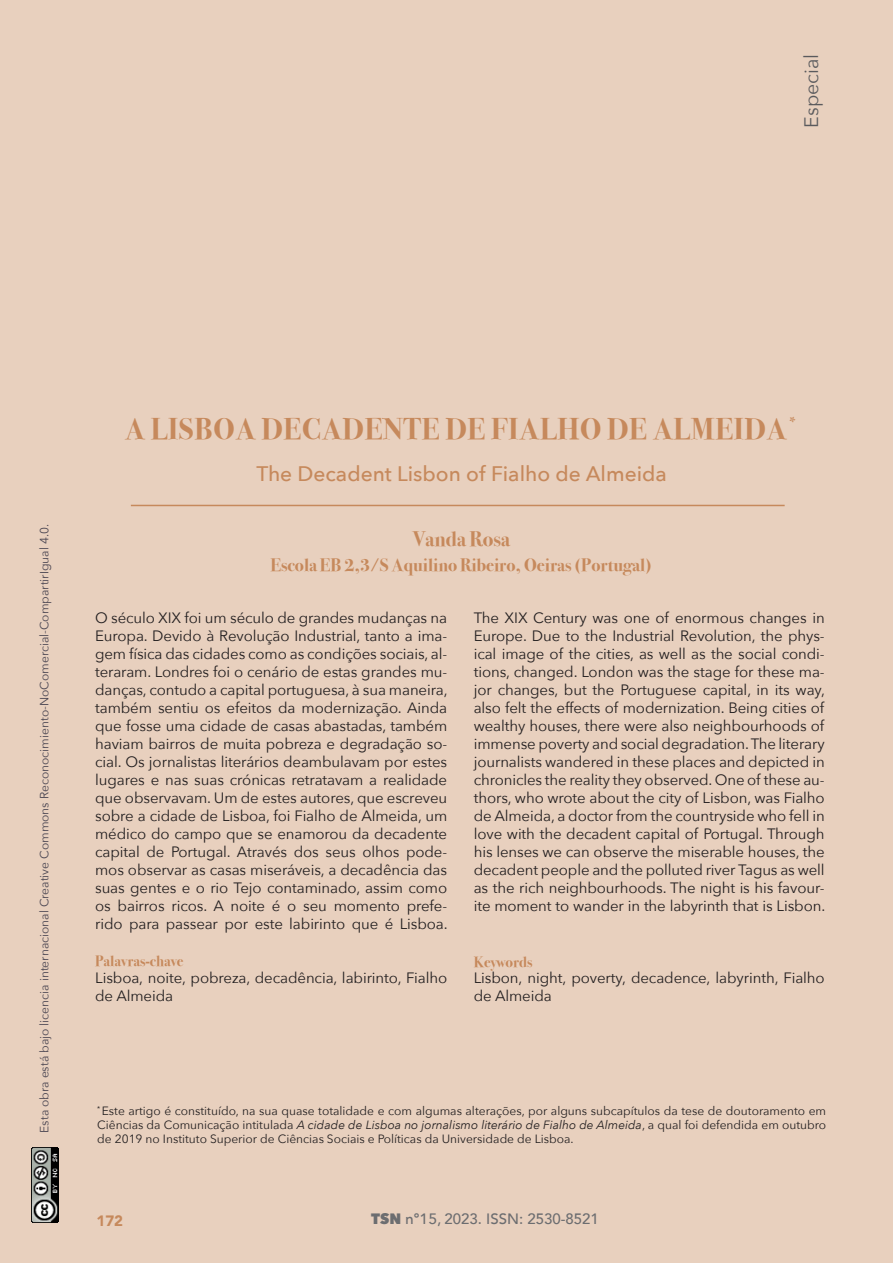
<style>
.page{position:relative;width:893px;height:1263px;background:#e8d0be}
.page>*{position:absolute;margin:0;border:0;box-sizing:border-box;transform-origin:0 0}
.t1{font:700 30px "Bodoni Svty Two ITCTT";letter-spacing:.02em;color:#c6895c}
.t2{font:500 21px "Avenir Next";color:#c6895c}
.t3{font:700 21px "Bodoni Svty Two ITCTT";color:#c6895c}
.t4{font:19.5px "Avenir Next";color:#5a5a5d}
.t5{font:700 18px "Bodoni Svty Two ITCTT";color:#c6895c}
.RESUMEN{font:15px/18px "Avenir Next";letter-spacing:-.005em;color:#231f20;text-align:justify}
.t6{font:500 15px "Avenir";color:#6c6d70}
.t7{font:700 15px "Bodoni Svty Two ITCTT";color:#c6895c}
.t8{font:900 15px "Avenir";color:#c6895c}
.Nota_al_pie{font:12px/14.4px "Avenir Next";color:#231f20;text-align:justify}
.TEXTO{font:12px "Avenir Next";color:#4a4551}
.s1{font-style:italic}
.s2{font-family:"Avenir Next";font-weight:800}
.s3{font-family:"Avenir Next"}
</style>
<div class="page">
<hr style="left:131px;top:505px;width:654px;height:1px;background:#c6895c">
<img style="left:32px;top:1147px;width:26px;height:76px">
<p class="t4" style="left:795px;top:128px;width:75px;rotate:-90deg">Especial</p>
<p class="TEXTO" style="left:34px;top:1132px;width:610px;rotate:-90deg">Esta obra está bajo licencia internacional Creative Commons Reconocimiento-NoComercial-CompartirIgual 4.0.</p>
<p class="t1" style="left:125px;top:404px;width:675px">A LISBOA DECADENTE DE FIALHO DE ALMEIDA<sup>*</sup></p>
<p class="t2" style="left:256px;top:456px;width:412px">The Decadent Lisbon of Fialho de Almeida</p>
<p class="t3" style="left:413px;top:522px;width:98px">Vanda Rosa</p>
<p class="t5" style="left:270px;top:550px;width:383px">Escola EB 2,3/S Aquilino Ribeiro, Oeiras (Portugal)</p>
<p class="RESUMEN" style="left:95px;top:608px;width:354px">O século XIX foi um século de grandes mudanças na Europa. Devido à Revolução Industrial, tanto a ima&shy;gem física das cidades como as condições sociais, al&shy;teraram. Londres foi o cenário de estas grandes mu&shy;danças, contudo a capital portuguesa, à sua maneira, também sentiu os efeitos da modernização. Ainda que fosse uma cidade de casas abastadas, também haviam bairros de muita pobreza e degradação so&shy;cial. Os jornalistas literários deambulavam por estes lugares e nas suas crónicas retratavam a realidade que observavam. Um de estes autores, que escreveu sobre a cidade de Lisboa, foi Fialho de Almeida, um médico do campo que se enamorou da decadente capital de Portugal. Através dos seus olhos pode&shy;mos observar as casas miseráveis, a decadência das suas gentes e o rio Tejo contaminado, assim como os bairros ricos. A noite é o seu momento prefe&shy;rido para passear por este labirinto que é Lisboa.</p>
<p class="t7" style="left:95px;top:949px;width:90px">Palavras-chave</p>
<p class="RESUMEN" style="left:95px;top:968px;width:354px">Lisboa, noite, pobreza, decadência, labirinto, Fialho de Almeida</p>
<p class="RESUMEN" style="left:474px;top:608px;width:353px">The XIX Century was one of enormous changes in Europe. Due to the Industrial Revolution, the phys&shy;ical image of the cities, as well as the social condi&shy;tions, changed. London was the stage for these ma&shy;jor changes, but the Portuguese capital, in its way, also felt the effects of modernization. Being cities of wealthy houses, there were also neighbourhoods of immense poverty and social degradation. The literary journalists wandered in these places and depicted in chronicles the reality they observed. One of these au&shy;thors, who wrote about the city of Lisbon, was Fialho de Almeida, a doctor from the countryside who fell in love with the decadent capital of Portugal. Through his lenses we can observe the miserable houses, the decadent people and the polluted river Tagus as well as the rich neighbourhoods. The night is his favour&shy;ite moment to wander in the labyrinth that is Lisbon.</p>
<p class="t7" style="left:474px;top:949px;width:60px">Keywords</p>
<p class="RESUMEN" style="left:474px;top:968px;width:353px">Lisbon, night, poverty, decadence, labyrinth, Fialho de Almeida</p>
<p class="Nota_al_pie" style="left:97px;top:1103px;width:730px"><sup>*</sup> Este artigo é constituído, na sua quase totalidade e com algumas alterações, por alguns subcapítulos da tese de doutoramento em Ciências da Comunicação intitulada <span class="s1">A cidade de Lisboa no jornalismo literário de Fialho de Almeida</span>, a qual foi defendida em outubro de 2019 no Instituto Superior de Ciências Sociais e Políticas da Universidade de Lisboa.</p>
<p class="t8" style="left:97px;top:1208px;width:28px">172</p>
<p class="t6" style="left:371px;top:1206px;width:229px"><span class="s2">TSN</span> <span class="s3">nº15,</span> 2023. ISSN: 2530-8521</p>
</div>
